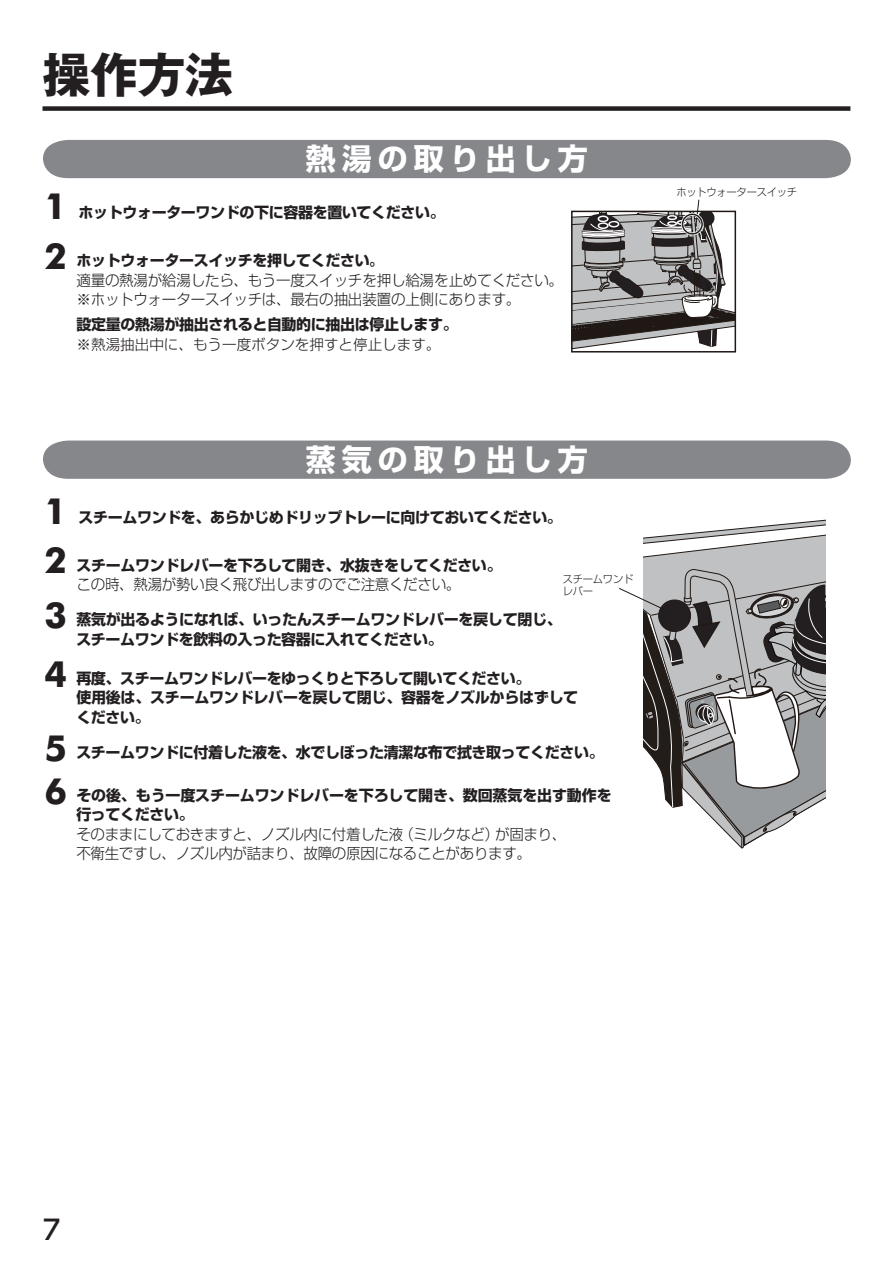
<style>
.page{position:relative;width:893px;height:1263px;background:#fff}
.page>*{position:absolute;margin:0;border:0;box-sizing:border-box;transform-origin:0 0}
.t1{font:700 48px "Gothic MB101 Pro";color:#231f20}
.t2{font:700 36px "Futura BT";color:#231f20}
.t3{font:30px "Shin Go Pro Bold 90 pv RKSJ H";letter-spacing:.2em;color:#fff}
.t4{font:500 27px "UD Shin Go Pro";color:#231f20}
.t5{font:15px/19.5px "Shin Go Pro Bold 90 pv RKSJ H";letter-spacing:-.025em;color:#231f20}
.t6{font:15px/19.5px "Shin Go Pro Light 90 pv RKSJ H";letter-spacing:-.025em;color:#231f20}
.t7{font:14.55px "Shin Go Pro Light 90 pv RKSJ H";color:#231f20}
.t8{font:10.5px/12px "Shin Go Pro Light 90 pv RKSJ H";letter-spacing:-.025em;color:#231f20}
</style>
<div class="page">
<div style="left:43px;top:106px;width:807px;height:5px;background:#231f20"></div>
<div style="left:43px;top:140px;width:808px;height:38px;background:#85878b"></div>
<svg style="left:43px;top:199px;width:808px;height:650px"></svg>
<h1 class="t1" style="left:43px;top:35px;width:192px">操作方法</h1>
<h3 class="t3" style="left:306px;top:135px;width:283px">熱湯の取り出し方</h3>
<h2 class="t2" style="left:44px;top:184px;width:24px">1</h2>
<p class="t5" style="left:78px;top:201px;width:368px">ホットウォーターワンドの下に容器を置いてください。</p>
<h2 class="t2" style="left:44px;top:234px;width:24px">2</h2>
<p class="t5" style="left:77px;top:249px;width:307px">ホットウォータースイッチを押してください。</p>
<p class="t6" style="left:77px;top:268px;width:488px">適量の熱湯が給湯したら、もう一度スイッチを押し給湯を止めてください。</p>
<p class="t5" style="left:77px;top:313px;width:382px">設定量の熱湯が抽出されると自動的に抽出は停止します。</p>
<p class="t7" style="left:77px;top:332px;width:365px">※熱湯抽出中に、もう一度ボタンを押すと停止します。</p>
<p class="t6" style="left:77px;top:288px;width:445px">※ホットウォータースイッチは、最右の抽出装置の上側にあります。</p>
<h2 class="t2" style="left:44px;top:489px;width:24px">1</h2>
<h3 class="t3" style="left:306px;top:435px;width:283px">蒸気の取り出し方</h3>
<p class="t5" style="left:78px;top:506px;width:485px">スチームワンドを、あらかじめドリップトレーに向けておいてください。</p>
<h2 class="t2" style="left:44px;top:538px;width:24px">2</h2>
<p class="t5" style="left:77px;top:553px;width:426px">スチームワンドレバーを下ろして開き、水抜きをしてください。</p>
<p class="t6" style="left:77px;top:573px;width:385px">この時、熱湯が勢い良く飛び出しますのでご注意ください。</p>
<p class="t5" style="left:76px;top:608px;width:487px">蒸気が出るようになれば、いったんスチームワンドレバーを戻して閉じ、スチームワンドを飲料の入った容器に入れてください。</p>
<h2 class="t2" style="left:44px;top:652px;width:24px">4</h2>
<p class="t5" style="left:76px;top:666px;width:503px">再度、スチームワンドレバーをゆっくりと下ろして開いてください。<br>使用後は、スチームワンドレバーを戻して閉じ、容器をノズルからはずしてください。</p>
<h2 class="t2" style="left:44px;top:726px;width:24px">5</h2>
<p class="t5" style="left:76px;top:741px;width:529px">スチームワンドに付着した液を、水でしぼった清潔な布で拭き取ってください。</p>
<h2 class="t2" style="left:44px;top:769px;width:24px">6</h2>
<p class="t5" style="left:76px;top:784px;width:537px">その後、もう一度スチームワンドレバーを下ろして開き、数回蒸気を出す動作を行ってください。</p>
<p class="t6" style="left:76px;top:823px;width:492px">そのままにしておきますと、ノズル内に付着した液（ミルクなど）が固まり、不衛生ですし、ノズル内が詰まり、故障の原因になることがあります。</p>
<p class="t8" style="left:563px;top:571px;width:72px">スチームワンドレバー</p>
<h2 class="t2" style="left:44px;top:593px;width:24px">3</h2>
<p class="t8" style="left:676px;top:185px;width:122px">ホットウォータースイッチ</p>
<h3 class="t4" style="left:43px;top:1208px;width:19px">7</h3>
</div>
